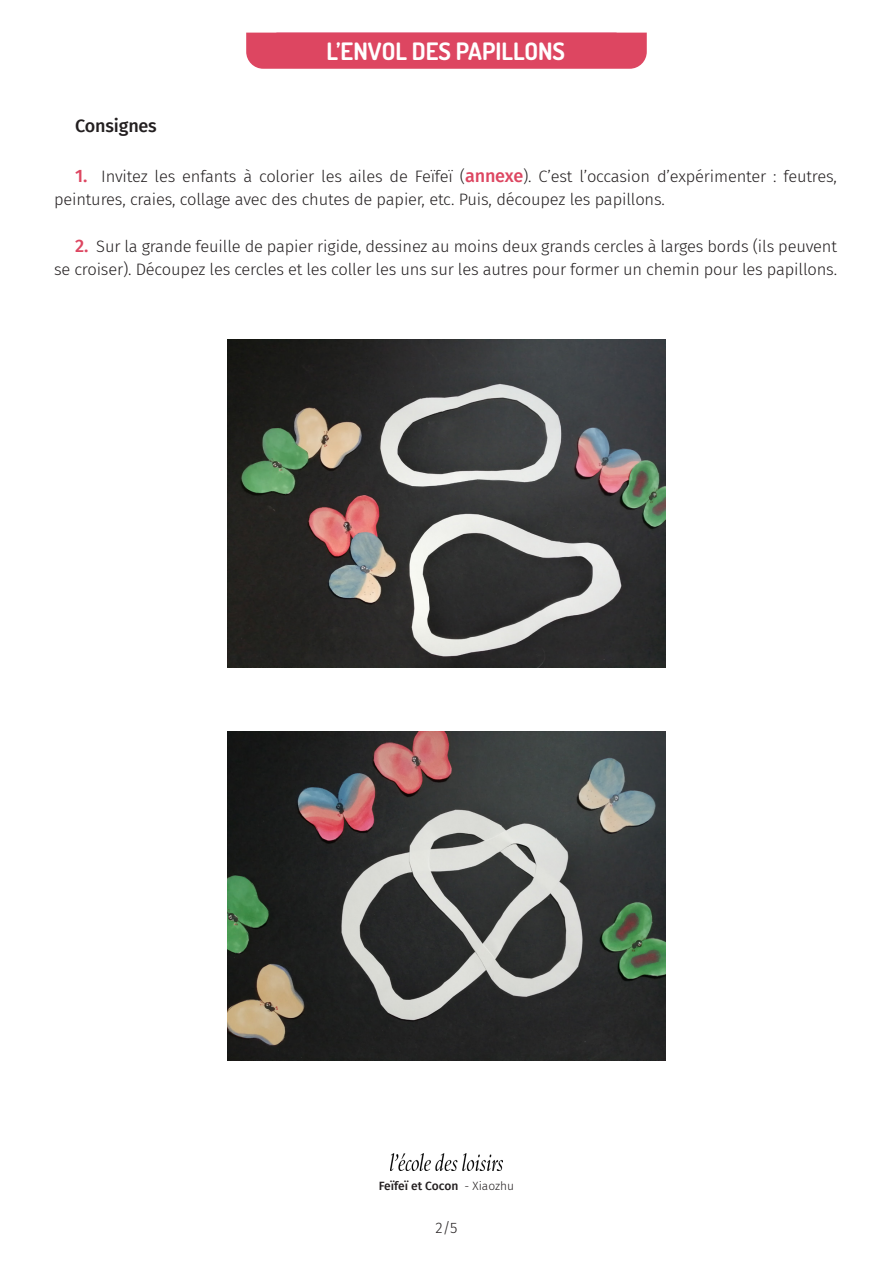
<style>
.page{position:relative;width:893px;height:1263px;background:#fff}
.page>*{position:absolute;margin:0;border:0;box-sizing:border-box;transform-origin:0 0}
.TITRE_MAXIMAX{font:700 24px "Dosis";color:#fff}
.TC{font:500 18px "Fira Sans";letter-spacing:-.01em;color:#231f20}
.TC-2{font:300 16.5px/23.2px "Fira Sans";letter-spacing:-.01em;color:#231f20}
.t1{font:300 15px "Fira Sans";color:#231f20}
.t2{font:500 12px "Fira Sans";color:#231f20}
.s1{font-weight:500;font-size:18px;color:#dd4661}
.s2{font-weight:300}
</style>
<div class="page">
<div style="left:246px;top:33px;width:401px;height:36px;background:#dd4661"></div>
<img style="left:391px;top:1153px;width:111px;height:17px">
<img style="left:227px;top:339px;width:438px;height:329px">
<img style="left:227px;top:731px;width:438px;height:329px">
<p class="TITRE_MAXIMAX" style="left:309px;top:35px;width:280px">ANIMAX POUR LES 7 À 9 ANS</p>
<p class="TITRE_MAXIMAX" style="left:326px;top:36px;width:240px">L’ENVOL DES PAPILLONS</p>
<p class="TC" style="left:75px;top:111px;width:83px">Consignes</p>
<p class="TC-2" style="left:54px;top:164px;width:784px;text-indent:21px"><span class="s1">1.</span> Invitez les enfants à colorier les ailes de Feïfeï (<span class="s1">annexe</span>). C’est l’occasion d’expérimenter : feutres, peintures, craies, collage avec des chutes de papier, etc. Puis, découpez les papillons.</p>
<p class="TC-2" style="left:54px;top:234px;width:785px;text-align:right"><span class="s1">2.</span> Sur la grande feuille de papier rigide, dessinez au moins deux grands cercles à larges bords (ils peuvent<br>se croiser). Découpez les cercles et les coller les uns sur les autres pour former un chemin pour les papillons.</p>
<p class="t2" style="left:379px;top:1176px;width:137px">Feïfeï et Cocon <span class="s2">- Xiaozhu</span></p>
<p class="t1" style="left:435px;top:1217px;width:23px">2/5</p>
</div>
